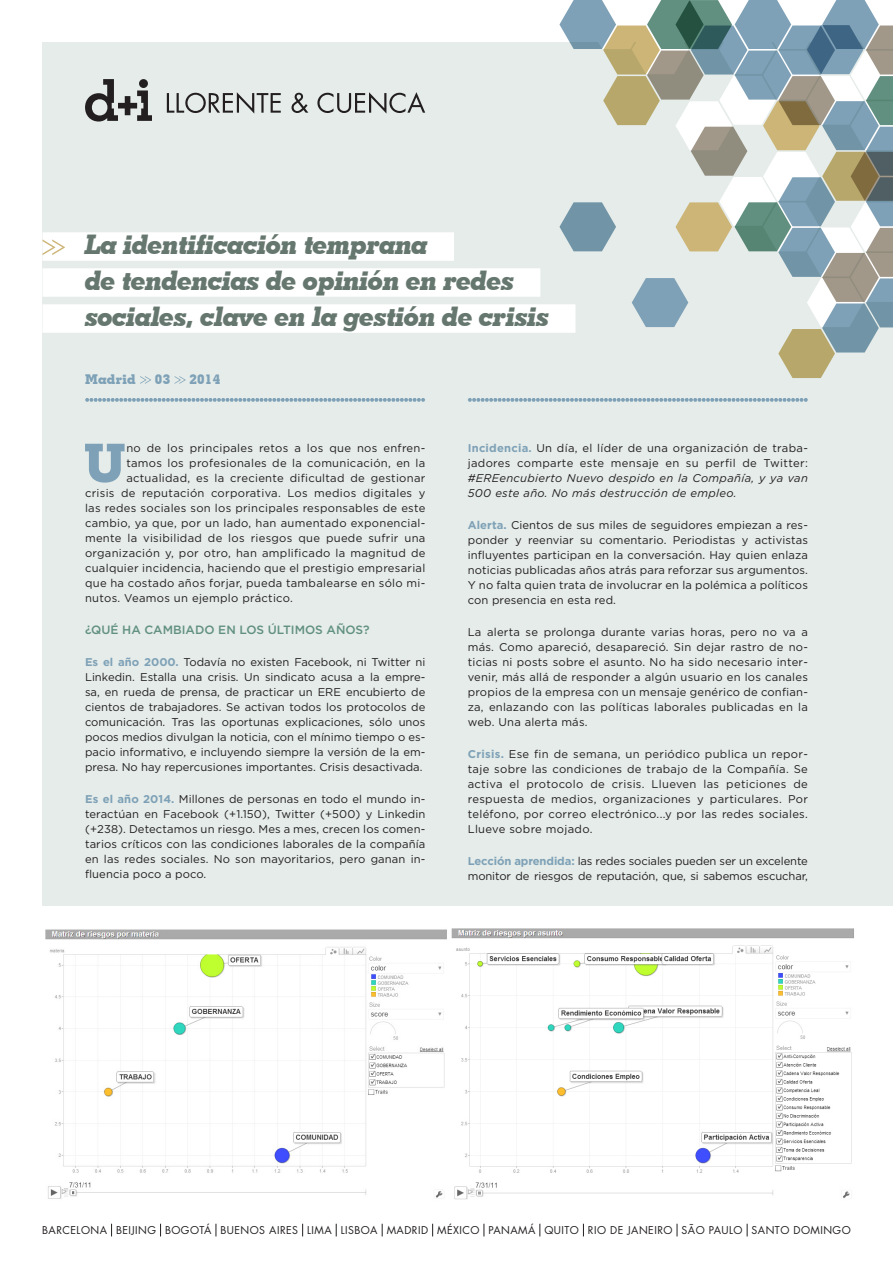
<style>
.page{position:relative;width:893px;height:1263px;background:#fff}
.page>*{position:absolute;margin:0;border:0;box-sizing:border-box;transform-origin:0 0}
.texto_corrido{font:700 52.95px "Geometric Slab 703 BT Xtra";color:#7ea1b7}
.t1{font:27px "Geometric Slab 703 BT Xtra Bold Ital";letter-spacing:-.02em;color:#65776e}
.t2{font:700 13.5px "Geometric Slab 703 BT Xtra";letter-spacing:.02em;color:#7ea1b7}
.Titulo_Capitulo{font:500 12px "Gotham";color:#619080}
.texto_corrido-2{font:11.25px/15px "Gotham";letter-spacing:.025em;color:#231f20;text-align:justify}
.texto_corrido-3{font:11.25px/15px "Gotham";letter-spacing:-.01em;color:#231f20}
.t3{font:10.5px "Futura Std";letter-spacing:.045em;color:#231f20}
.s1{font-weight:700;color:#7ea1b7}
.s2{font-style:italic}
</style>
<div class="page">
<div style="left:43px;top:43px;width:850px;height:1156px;background:#e5ece9"></div>
<svg style="left:545px;top:0;width:348px;height:378px"></svg>
<svg style="left:167px;top:92px;width:114px;height:22px"></svg>
<svg style="left:291px;top:93px;width:17px;height:20px"></svg>
<svg style="left:317px;top:92px;width:108px;height:22px"></svg>
<svg style="left:85px;top:79px;width:67px;height:43px"></svg>
<div style="left:43px;top:232px;width:411px;height:29px;background:#fff"></div>
<div style="left:43px;top:268px;width:497px;height:29px;background:#fff"></div>
<div style="left:43px;top:304px;width:532px;height:29px;background:#fff"></div>
<svg style="left:43px;top:239px;width:22px;height:16px"></svg>
<div style="left:0;top:906px;width:893px;height:300px;background:#fff"></div>
<svg style="left:111px;top:1224px;width:1px;height:12px"></svg>
<svg style="left:160px;top:1224px;width:1px;height:12px"></svg>
<svg style="left:216px;top:1224px;width:1px;height:12px"></svg>
<svg style="left:302px;top:1224px;width:1px;height:12px"></svg>
<svg style="left:336px;top:1224px;width:1px;height:12px"></svg>
<svg style="left:382px;top:1224px;width:1px;height:12px"></svg>
<svg style="left:432px;top:1224px;width:1px;height:12px"></svg>
<svg style="left:484px;top:1224px;width:1px;height:12px"></svg>
<svg style="left:539px;top:1224px;width:1px;height:12px"></svg>
<svg style="left:583px;top:1224px;width:1px;height:12px"></svg>
<svg style="left:677px;top:1224px;width:1px;height:12px"></svg>
<svg style="left:747px;top:1224px;width:1px;height:12px"></svg>
<svg style="left:140px;top:376px;width:11px;height:8px"></svg>
<svg style="left:175px;top:376px;width:11px;height:8px"></svg>
<svg style="left:85px;top:398px;width:340px;height:4px"></svg>
<svg style="left:468px;top:398px;width:340px;height:4px"></svg>
<img style="left:45px;top:929px;width:402px;height:270px">
<img style="left:451px;top:928px;width:403px;height:272px">
<p class="t1" style="left:85px;top:228px;width:344px">La identificación temprana</p>
<p class="t1" style="left:85px;top:264px;width:431px">de tendencias de opinión en redes</p>
<p class="t1" style="left:85px;top:300px;width:466px">sociales, clave en la gestión de crisis</p>
<p class="t2" style="left:85px;top:371px;width:52px">Madrid</p>
<p class="t2" style="left:155px;top:371px;width:17px">03</p>
<p class="t2" style="left:189px;top:371px;width:32px">2014</p>
<p class="texto_corrido" style="left:85px;top:431px;width:42px">U</p>
<p class="texto_corrido-2" style="left:126px;top:440px;width:301px">no de los principales retos a los que nos enfren-</p>
<p class="texto_corrido-2" style="left:126px;top:455px;width:301px">tamos los profesionales de la comunicación, en la</p>
<p class="texto_corrido-2" style="left:126px;top:470px;width:301px">actualidad, es la creciente dificultad de gestionar</p>
<p class="texto_corrido-2" style="left:85px;top:485px;width:342px">crisis de reputación corporativa. Los medios digitales y</p>
<p class="texto_corrido-2" style="left:85px;top:500px;width:342px">las redes sociales son los principales responsables de este</p>
<p class="texto_corrido-2" style="left:85px;top:515px;width:342px">cambio, ya que, por un lado, han aumentado exponencial-</p>
<p class="texto_corrido-2" style="left:85px;top:530px;width:342px">mente la visibilidad de los riesgos que puede sufrir una</p>
<p class="texto_corrido-2" style="left:85px;top:545px;width:342px">organización y, por otro, han amplificado la magnitud de</p>
<p class="texto_corrido-2" style="left:85px;top:560px;width:342px">cualquier incidencia, haciendo que el prestigio empresarial</p>
<p class="texto_corrido-2" style="left:85px;top:575px;width:342px">que ha costado años forjar, pueda tambalearse en sólo mi-</p>
<p class="texto_corrido-2" style="left:85px;top:590px;width:209px">nutos. Veamos un ejemplo práctico.</p>
<p class="Titulo_Capitulo" style="left:85px;top:622px;width:286px">¿QUÉ HA CAMBIADO EN LOS ÚLTIMOS AÑOS?</p>
<p class="texto_corrido-2" style="left:85px;top:654px;width:342px"><span class="s1">Es el año 2000.</span> Todavía no existen Facebook, ni Twitter ni Linkedin. Estalla una crisis. Un sindicato acusa a la empre&shy;sa, en rueda de prensa, de practicar un ERE encubierto de cientos de trabajadores. Se activan todos los protocolos de comunicación. Tras las oportunas explicaciones, sólo unos pocos medios divulgan la noticia, con el mínimo tiempo o es&shy;pacio informativo, e incluyendo siempre la versión de la em&shy;presa. No hay repercusiones importantes. Crisis desactivada.</p>
<p class="texto_corrido-2" style="left:85px;top:791px;width:342px"><span class="s1">Es el año 2014.</span> Millones de personas en todo el mundo in&shy;teractúan en Facebook (+1.150), Twitter (+500) y Linkedin (+238). Detectamos un riesgo. Mes a mes, crecen los comen&shy;tarios críticos con las condiciones laborales de la compañía en las redes sociales. No son mayoritarios, pero ganan in&shy;fluencia poco a poco.</p>
<p class="texto_corrido-2" style="left:468px;top:440px;width:342px"><span class="s1">Incidencia.</span> Un día, el líder de una organización de traba&shy;jadores comparte este mensaje en su perfil de Twitter: <span class="s2">#EREencubierto Nuevo despido en la Compañía, y ya van 500 este año. No más destrucción de empleo.</span></p>
<p class="texto_corrido-2" style="left:468px;top:517px;width:342px"><span class="s1">Alerta.</span> Cientos de sus miles de seguidores empiezan a res&shy;ponder y reenviar su comentario. Periodistas y activistas influyentes participan en la conversación. Hay quien enlaza noticias publicadas años atrás para reforzar sus argumentos.<br>Y no falta quien trata de involucrar en la polémica a políticos con presencia en esta red.</p>
<p class="texto_corrido-2" style="left:468px;top:624px;width:342px">La alerta se prolonga durante varias horas, pero no va a más. Como apareció, desapareció. Sin dejar rastro de no&shy;ticias ni posts sobre el asunto. No ha sido necesario inter&shy;venir, más allá de responder a algún usuario en los canales propios de la empresa con un mensaje genérico de confian&shy;za, enlazando con las políticas laborales publicadas en la web. Una alerta más.</p>
<p class="texto_corrido-2" style="left:468px;top:746px;width:342px"><span class="s1">Crisis.</span> Ese fin de semana, un periódico publica un repor&shy;taje sobre las condiciones de trabajo de la Compañía. Se activa el protocolo de crisis. Llueven las peticiones de respuesta de medios, organizaciones y particulares. Por teléfono, por correo electrónico...y por las redes sociales.<br>Llueve sobre mojado.</p>
<p class="texto_corrido-3" style="left:468px;top:853px;width:342px"><span class="s1">Lección aprendida:</span> las redes sociales pueden ser un excelente monitor de riesgos de reputación, que, si sabemos escuchar,</p>
<p class="t3" style="left:42px;top:1223px;width:810px">BARCELONA BEIJING BOGOTÁ BUENOS AIRES LIMA LISBOA MADRID MÉXICO PANAMÁ QUITO RIO DE JANEIRO SÃO PAULO SANTO DOMINGO</p>
</div>
